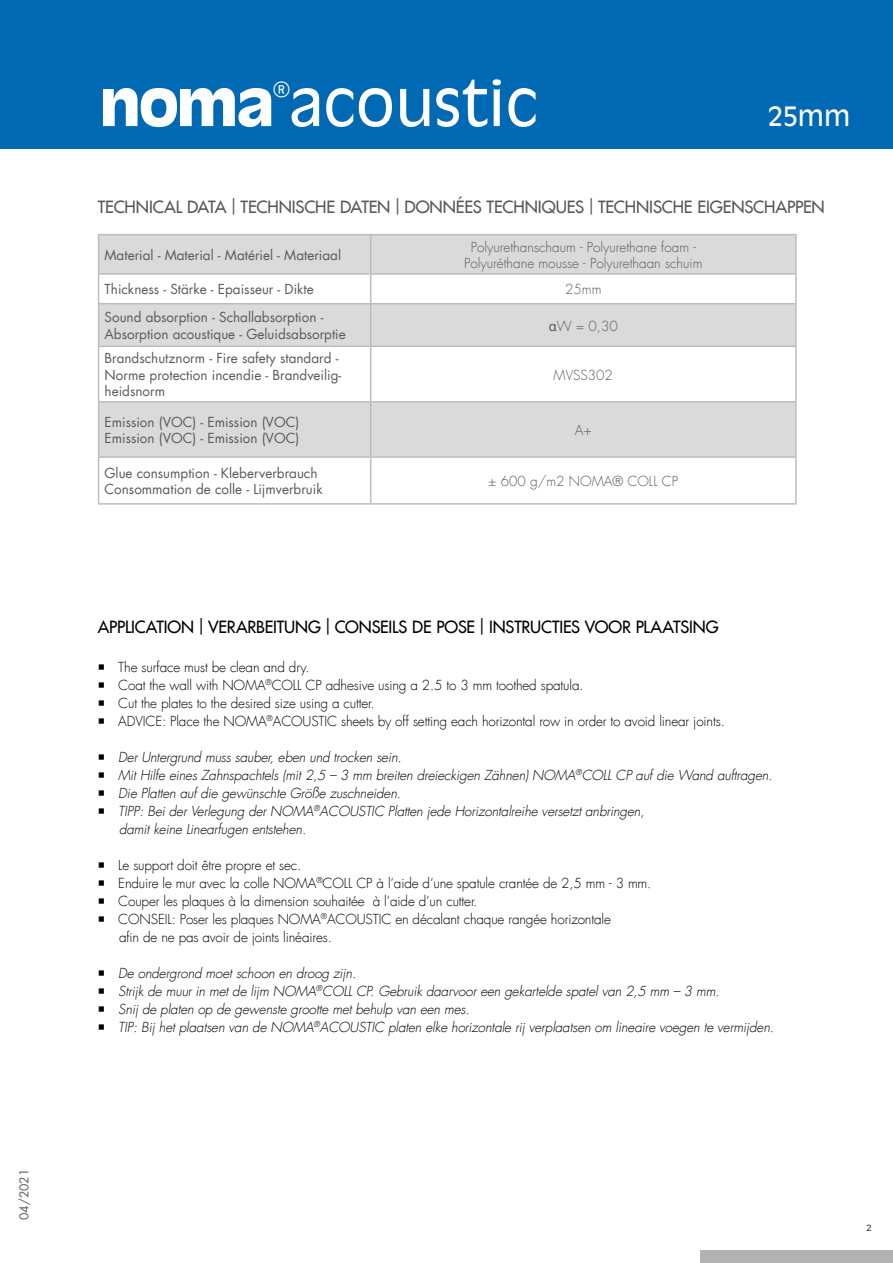
<style>
.page{position:relative;width:893px;height:1263px;background:#fff}
.page>*{position:absolute;margin:0;border:0;box-sizing:border-box;transform-origin:0 0}
.t1{font:58.5px "Antique Olive";color:#fff}
.t2{font:25.5px "Antique Olive";color:#fff}
.t3{font:16.5px "Futura LT";letter-spacing:-.015em;color:#575756}
.t4{font:16.5px "Futura LT";letter-spacing:-.01em;color:#000}
.t5{font:italic 300 13.5px/18px "Futura LT";letter-spacing:-.01em;color:#000}
.t6{font:300 13.5px/18px "Futura LT";letter-spacing:-.01em;color:#000}
.t7{font:13.5px/16.2px "Futura LT";color:#5b5b5f}
.t8{font:300 13.5px/16.2px "Futura LT";color:#5b5b5f;text-align:center}
.t9{font:12px "Futura LT";color:#5b5b5f}
.t10{font:9px "Montserrat";color:#000}
.s1{font-weight:700}
.s2{font-family:"Helvetica LT Pro"}
.s3{font-family:"Helvetica Linotype";font-weight:400}
</style>
<div class="page">
<div style="left:700px;top:1250px;width:193px;height:13px;background:#b3b2b2"></div>
<div style="left:0;top:0;width:893px;height:148px;background:#0069b4"></div>
<svg style="left:99px;top:235px;width:696px;height:110px;fill:#dadada"></svg>
<svg style="left:99px;top:347px;width:696px;height:156px"></svg>
<hr style="left:98px;top:234px;width:273px;height:1px;background:#bcbcbc">
<hr style="left:98px;top:235px;width:1px;height:38px;background:#bcbcbc">
<hr style="left:371px;top:234px;width:426px;height:1px;background:#bcbcbc">
<hr style="left:370px;top:235px;width:1px;height:38px;background:#bcbcbc">
<hr style="left:795px;top:235px;width:2px;height:38px;background:#bcbcbc">
<hr style="left:98px;top:273px;width:273px;height:2px;background:#bcbcbc">
<svg style="left:98px;top:275px;width:1px;height:28px"></svg>
<hr style="left:371px;top:273px;width:426px;height:2px;background:#bcbcbc">
<svg style="left:370px;top:275px;width:1px;height:28px"></svg>
<hr style="left:795px;top:275px;width:2px;height:28px;background:#bcbcbc">
<hr style="left:98px;top:303px;width:273px;height:1px;background:#bcbcbc">
<hr style="left:98px;top:304px;width:1px;height:41px;background:#bcbcbc">
<hr style="left:371px;top:303px;width:426px;height:1px;background:#bcbcbc">
<hr style="left:370px;top:304px;width:1px;height:41px;background:#bcbcbc">
<hr style="left:795px;top:304px;width:2px;height:41px;background:#bcbcbc">
<hr style="left:98px;top:345px;width:273px;height:2px;background:#bcbcbc">
<hr style="left:98px;top:347px;width:1px;height:54px;background:#bcbcbc">
<hr style="left:371px;top:345px;width:426px;height:2px;background:#bcbcbc">
<hr style="left:370px;top:347px;width:1px;height:54px;background:#bcbcbc">
<hr style="left:795px;top:347px;width:2px;height:54px;background:#bcbcbc">
<hr style="left:98px;top:401px;width:273px;height:2px;background:#bcbcbc">
<hr style="left:98px;top:403px;width:1px;height:53px;background:#bcbcbc">
<hr style="left:371px;top:401px;width:426px;height:2px;background:#bcbcbc">
<hr style="left:370px;top:403px;width:1px;height:53px;background:#bcbcbc">
<hr style="left:795px;top:403px;width:2px;height:53px;background:#bcbcbc">
<hr style="left:98px;top:456px;width:273px;height:2px;background:#bcbcbc">
<hr style="left:98px;top:458px;width:1px;height:45px;background:#bcbcbc">
<hr style="left:371px;top:456px;width:426px;height:2px;background:#bcbcbc">
<hr style="left:370px;top:458px;width:1px;height:45px;background:#bcbcbc">
<hr style="left:795px;top:458px;width:2px;height:45px;background:#bcbcbc">
<hr style="left:98px;top:503px;width:273px;height:2px;background:#bcbcbc">
<hr style="left:371px;top:503px;width:426px;height:2px;background:#bcbcbc">
<p class="t9" style="left:17px;top:1220px;width:53px;rotate:-90deg">04/2021</p>
<h1 class="t1" style="left:99px;top:66px;width:440px"><span class="s1">NOMA</span><sup>®</sup>ACOUSTIC</h1>
<h2 class="t2" style="left:768px;top:100px;width:84px">25MM</h2>
<p class="t3" style="left:98px;top:196px;width:728px">TECHNICAL DATA <span class="s2">|</span> TECHNISCHE DATEN <span class="s2">|</span> DONNÉES TECHNIQUES <span class="s2">|</span> TECHNISCHE EIGENSCHAPPEN</p>
<p class="t7" style="left:105px;top:247px;width:238px">Material - Material - Matériel - Materiaal</p>
<p class="t8" style="left:464px;top:239px;width:240px">Polyurethanschaum - Polyurethane foam -<br>Polyuréthane mousse - Polyurethaan schuim</p>
<p class="t7" style="left:105px;top:281px;width:211px">Thickness - Stärke - Epaisseur - Dikte</p>
<p class="t8" style="left:565px;top:282px;width:38px">25mm</p>
<p class="t7" style="left:105px;top:310px;width:243px">Sound absorption - Schallabsorption -<br>Absorption acoustique - Geluidsabsorptie</p>
<p class="t8" style="left:549px;top:318px;width:70px"><span class="s3">α</span>W = 0,30</p>
<p class="t7" style="left:105px;top:350px;width:238px">Brandschutznorm - Fire safety standard -<br>Norme protection incendie - Brandveilig&shy;heidsnorm</p>
<p class="t8" style="left:554px;top:367px;width:61px">MVSS302</p>
<p class="t7" style="left:105px;top:414px;width:196px">Emission (VOC) - Emission (VOC)<br>Emission (VOC) - Emission (VOC)</p>
<p class="t8" style="left:575px;top:422px;width:19px">A+</p>
<p class="t7" style="left:105px;top:465px;width:220px">Glue consumption - Kleberverbrauch<br>Consommation de colle - Lijmverbruik</p>
<p class="t8" style="left:488px;top:473px;width:192px">± 600 g/m2 NOMA® COLL CP</p>
<p class="t4" style="left:98px;top:616px;width:622px">APPLICATION <span class="s2">|</span> VERARBEITUNG <span class="s2">|</span> CONSEILS DE POSE <span class="s2">|</span> INSTRUCTIES VOOR PLAATSING</p>
<p class="t6" style="left:98px;top:658px;width:213px">○ The surface must be clean and dry.</p>
<p class="t6" style="left:98px;top:676px;width:487px">○ Coat the wall with NOMA<sup>®</sup>COLL CP adhesive using a 2.5 to 3 mm toothed spatula.</p>
<p class="t6" style="left:98px;top:694px;width:278px">○ Cut the plates to the desired size using a cutter.</p>
<p class="t6" style="left:98px;top:712px;width:629px">○ ADVICE: Place the NOMA<sup>®</sup>ACOUSTIC sheets by off setting each horizontal row in order to avoid linear joints.</p>
<p class="t5" style="left:98px;top:748px;width:305px">○ Der Untergrund muss sauber, eben und trocken sein.</p>
<p class="t5" style="left:98px;top:766px;width:676px">○ Mit Hilfe eines Zahnspachtels (mit 2,5 – 3 mm breiten dreieckigen Zähnen) NOMA<sup>®</sup>COLL CP auf die Wand auftragen.</p>
<p class="t5" style="left:98px;top:784px;width:305px">○ Die Platten auf die gewünschte Größe zuschneiden.</p>
<p class="t5" style="left:119px;top:802px;width:527px;text-indent:-21px">○ TIPP: Bei der Verlegung der NOMA<sup>®</sup>ACOUSTIC Platten jede Horizontalreihe versetzt anbringen, damit keine Linearfugen entstehen.</p>
<p class="t6" style="left:98px;top:856px;width:205px">○ Le support doit être propre et sec.</p>
<p class="t6" style="left:98px;top:874px;width:555px">○ Enduire le mur avec la colle NOMA<sup>®</sup>COLL CP à l‘aide d‘une spatule crantée de 2,5 mm - 3 mm.</p>
<p class="t6" style="left:98px;top:892px;width:381px">○ Couper les plaques à la dimension souhaitée à l’aide d’un cutter.</p>
<p class="t6" style="left:119px;top:910px;width:493px;text-indent:-21px">○ CONSEIL: Poser les plaques NOMA<sup>®</sup>ACOUSTIC en décalant chaque rangée horizontale afin de ne pas avoir de joints linéaires.</p>
<p class="t5" style="left:98px;top:964px;width:260px">○ De ondergrond moet schoon en droog zijn.</p>
<p class="t5" style="left:98px;top:982px;width:623px">○ Strijk de muur in met de lijm NOMA<sup>®</sup>COLL CP. Gebruik daarvoor een gekartelde spatel van 2,5 mm – 3 mm.</p>
<p class="t5" style="left:98px;top:1000px;width:373px">○ Snij de platen op de gewenste grootte met behulp van een mes.</p>
<p class="t5" style="left:98px;top:1018px;width:678px">○ TIP: Bij het plaatsen van de NOMA<sup>®</sup>ACOUSTIC platen elke horizontale rij verplaatsen om lineaire voegen te vermijden.</p>
<p class="t10" style="left:866px;top:1222px;width:7px">2</p>
</div>
